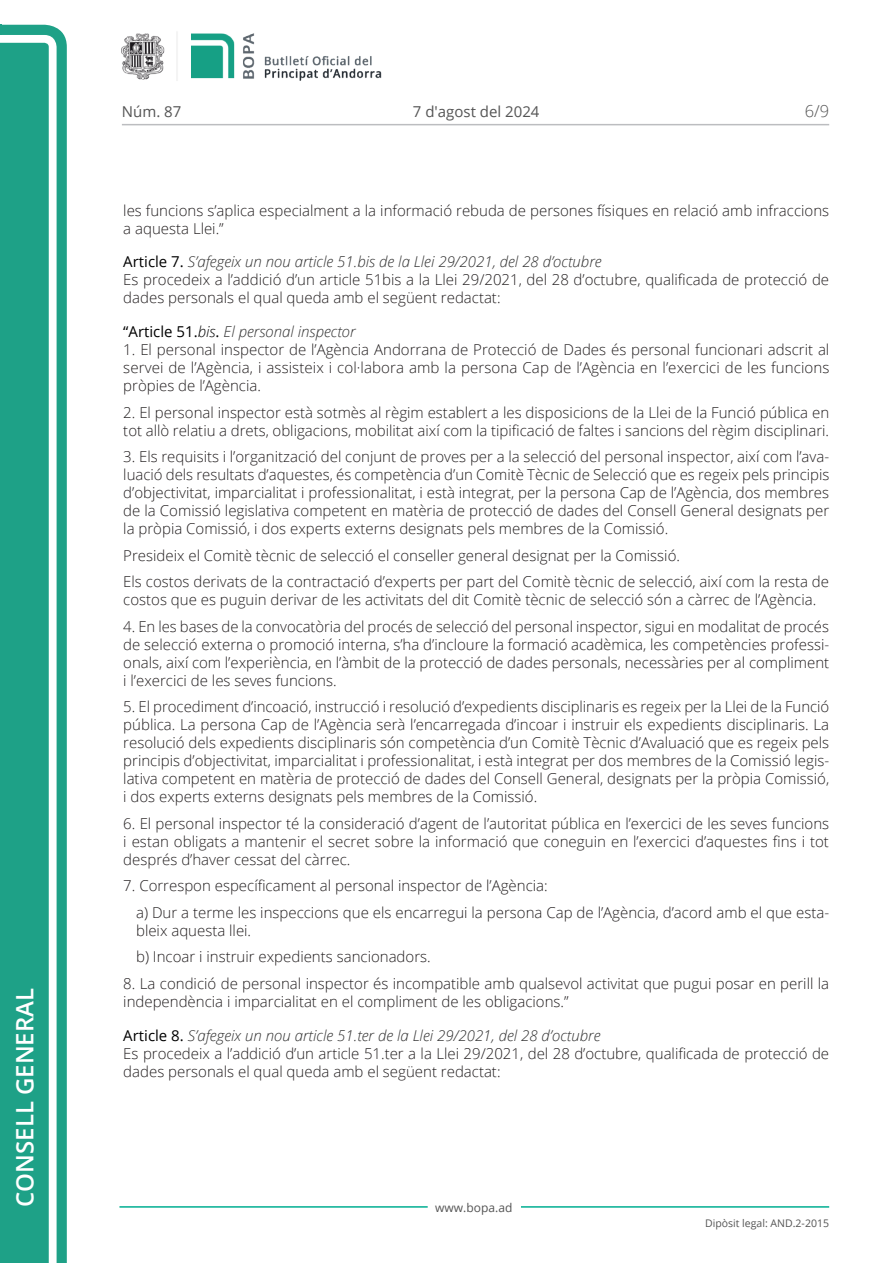
<style>
.page{position:relative;width:893px;height:1263px;background:#fff}
.page>*{position:absolute;margin:0;border:0;box-sizing:border-box;transform-origin:0 0}
.t1{font:600 24px "Open Sans";color:#fff}
.t2{font:300 16.5px "Open Sans";color:#545454}
.Body_text{font:300 15px/18px "Open Sans";color:#231f20}
.Titol_7{font:italic 300 15px "Open Sans";color:#303030}
.Body_text_i{font:300 15px/18px "Open Sans";color:#231f20}
.t3{font:15px "Open Sans";color:#545454}
.t4{font:12px "Open Sans";color:#545454}
.t5{font:10.5px "Open Sans";color:#545454}
.s1{font-weight:400;font-style:normal;color:#000}
.s2{color:#000}
</style>
<div class="page">
<svg style="left:0;top:25px;width:67px;height:1238px;fill:#1ea187"></svg>
<div style="left:0;top:43px;width:49px;height:1220px;background:#1ea187"></div>
<img style="left:122px;top:32px;width:260px;height:49px">
<hr style="left:119px;top:1206px;width:309px;height:2px;background:#00ae91">
<hr style="left:521px;top:1206px;width:308px;height:2px;background:#00ae91">
<hr style="left:122px;top:124px;width:707px;height:1px;background:#bcbdc0">
<h1 class="t1" style="left:8px;top:1207px;width:220px;rotate:-90deg">Consell General</h1>
<p class="t3" style="left:122px;top:102px;width:61px">Núm. 87</p>
<p class="t3" style="left:413px;top:102px;width:128px">7 d'agost del 2024</p>
<p class="t2" style="left:805px;top:100px;width:26px">6/9</p>
<p class="Body_text" style="left:123px;top:201px;width:707px">les funcions s’aplica especialment a la informació rebuda de persones físiques en relació amb infraccions a aquesta Llei.”</p>
<p class="Titol_7" style="left:123px;top:252px;width:480px"><span class="s1">Article 7.</span> S’afegeix un nou article 51.bis de la Llei 29/2021, del 28 d’octubre</p>
<p class="Body_text" style="left:123px;top:270px;width:707px">Es procedeix a l’addició d’un article 51bis a la Llei 29/2021, del 28 d’octubre, qualificada de protecció de dades personals el qual queda amb el següent redactat:</p>
<p class="Titol_7" style="left:123px;top:321px;width:234px"><span class="s1">“Article 51.</span><span class="s2">bis</span><span class="s1">.</span> El personal inspector</p>
<p class="Body_text" style="left:123px;top:340px;width:708px;text-align:justify">1. El personal inspector de l’Agència Andorrana de Protecció de Dades és personal funcionari adscrit al servei de l’Agència, i assisteix i col·labora amb la persona Cap de l’Agència en l’exercici de les funcions pròpies de l’Agència.</p>
<p class="Body_text" style="left:123px;top:403px;width:707px">2. El personal inspector està sotmès al règim establert a les disposicions de la Llei de la Funció pública en tot allò relatiu a drets, obligacions, mobilitat així com la tipificació de faltes i sancions del règim disciplinari.</p>
<p class="Body_text" style="left:123px;top:447px;width:707px;text-align:justify">3. Els requisits i l’organització del conjunt de proves per a la selecció del personal inspector, així com l’ava&shy;luació dels resultats d’aquestes, és competència d’un Comitè Tècnic de Selecció que es regeix pels principis d’objectivitat, imparcialitat i professionalitat, i està integrat, per la persona Cap de l’Agència, dos membres de la Comissió legislativa competent en matèria de protecció de dades del Consell General designats per la pròpia Comissió, i dos experts externs designats pels membres de la Comissió.</p>
<p class="Body_text" style="left:123px;top:546px;width:558px">Presideix el Comitè tècnic de selecció el conseller general designat per la Comissió.</p>
<p class="Body_text" style="left:123px;top:572px;width:707px">Els costos derivats de la contractació d’experts per part del Comitè tècnic de selecció, així com la resta de costos que es puguin derivar de les activitats del dit Comitè tècnic de selecció són a càrrec de l’Agència.</p>
<p class="Body_text" style="left:123px;top:617px;width:707px;text-align:justify">4. En les bases de la convocatòria del procés de selecció del personal inspector, sigui en modalitat de procés de selecció externa o promoció interna, s’ha d’incloure la formació acadèmica, les competències professi&shy;onals, així com l’experiència, en l’àmbit de la protecció de dades personals, necessàries per al compliment i l’exercici de les seves funcions.</p>
<p class="Body_text" style="left:123px;top:697px;width:707px;text-align:justify">5. El procediment d’incoació, instrucció i resolució d’expedients disciplinaris es regeix per la Llei de la Funció pública. La persona Cap de l’Agència serà l’encarregada d’incoar i instruir els expedients disciplinaris. La resolució dels expedients disciplinaris són competència d’un Comitè Tècnic d’Avaluació que es regeix pels principis d’objectivitat, imparcialitat i professionalitat, i està integrat per dos membres de la Comissió legis&shy;lativa competent en matèria de protecció de dades del Consell General, designats per la pròpia Comissió, i dos experts externs designats pels membres de la Comissió.</p>
<p class="Body_text" style="left:123px;top:814px;width:707px;text-align:justify">6. El personal inspector té la consideració d’agent de l’autoritat pública en l’exercici de les seves funcions i estan obligats a mantenir el secret sobre la informació que coneguin en l’exercici d’aquestes fins i tot després d’haver cessat del càrrec.</p>
<p class="Body_text" style="left:123px;top:876px;width:426px">7. Correspon específicament al personal inspector de l’Agència:</p>
<p class="Body_text_i" style="left:136px;top:903px;width:695px">a) Dur a terme les inspeccions que els encarregui la persona Cap de l’Agència, d’acord amb el que esta&shy;bleix aquesta llei.</p>
<p class="Body_text_i" style="left:136px;top:947px;width:296px">b) Incoar i instruir expedients sancionadors.</p>
<p class="Body_text" style="left:123px;top:974px;width:707px">8. La condició de personal inspector és incompatible amb qualsevol activitat que pugui posar en perill la independència i imparcialitat en el compliment de les obligacions.”</p>
<p class="Titol_7" style="left:123px;top:1025px;width:479px"><span class="s1">Article 8.</span> S’afegeix un nou article 51.ter de la Llei 29/2021, del 28 d’octubre</p>
<p class="Body_text" style="left:123px;top:1044px;width:707px">Es procedeix a l’addició d’un article 51.ter a la Llei 29/2021, del 28 d’octubre, qualificada de protecció de dades personals el qual queda amb el següent redactat:</p>
<p class="t4" style="left:435px;top:1199px;width:79px">www.bopa.ad</p>
<p class="t5" style="left:705px;top:1216px;width:125px">Dipòsit legal: AND.2-2015</p>
</div>
